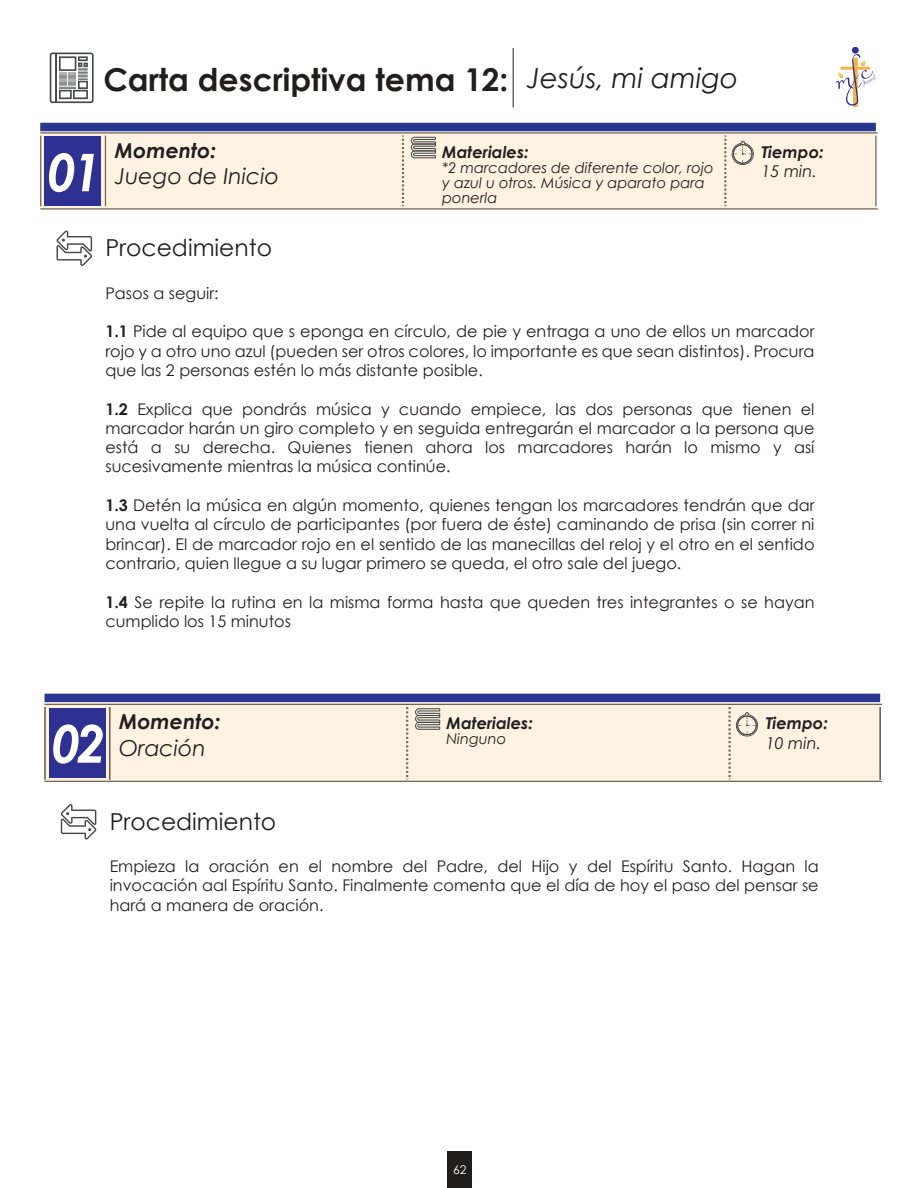
<style>
.page{position:relative;width:918px;height:1188px;background:#fff}
.page>*{position:absolute;margin:0;border:0;box-sizing:border-box;transform-origin:0 0}
.t1{font:italic 700 52.05px "Century Gothic";color:#fff}
.t2{font:700 31.5px "Century Gothic";color:#211e1e}
.t3{font:italic 27.75px "Century Gothic";color:#211e1e}
.t4{font:23.4px "Century Gothic";color:#211e1e}
.t5{font:italic 21.9px "Century Gothic";color:#211e1e}
.t6{font:italic 700 20.55px "Century Gothic";color:#211e1e}
.t7{font:italic 700 16.35px "Century Gothic";color:#211e1e}
.t8{font:italic 16.35px "Century Gothic";color:#211e1e}
.t9{font:16.05px/19.4px "Century Gothic";color:#231f20;text-align:justify}
.t10{font:italic 14.55px/15px "Century Gothic";color:#211e1e}
.t11{font:12px "Century Gothic";color:#fff}
.s1{font-weight:700}
</style>
<div class="page">
<div style="left:40px;top:133px;width:836px;height:76px;background:#fef3e2"></div>
<hr style="left:513px;top:48px;width:1px;height:60px;background:#716557">
<hr style="left:105px;top:136px;width:1px;height:70px;background:#716557">
<hr style="left:40px;top:136px;width:1px;height:70px;background:#716557">
<hr style="left:40px;top:208px;width:838px;height:2px;background:#716557">
<hr style="left:40px;top:132px;width:838px;height:2px;background:#716557">
<svg style="left:402px;top:136px;width:2px;height:70px"></svg>
<hr style="left:875px;top:136px;width:2px;height:70px;background:#716557">
<svg style="left:724px;top:136px;width:2px;height:70px"></svg>
<div style="left:45px;top:137px;width:56px;height:69px;background:#2e3092"></div>
<svg style="left:411px;top:137px;width:25px;height:21px"></svg>
<svg style="left:732px;top:141px;width:22px;height:24px"></svg>
<div style="left:40px;top:123px;width:836px;height:8px;background:#283890"></div>
<svg style="left:56px;top:231px;width:36px;height:35px"></svg>
<svg style="left:50px;top:53px;width:44px;height:50px"></svg>
<svg style="left:835px;top:46px;width:41px;height:61px"></svg>
<div style="left:447px;top:1151px;width:25px;height:37px;background:#211e1e"></div>
<div style="left:45px;top:703px;width:835px;height:78px;background:#fef3e2"></div>
<div style="left:45px;top:694px;width:835px;height:8px;background:#283890"></div>
<hr style="left:109px;top:707px;width:2px;height:73px;background:#716557">
<hr style="left:44px;top:707px;width:2px;height:73px;background:#716557">
<hr style="left:45px;top:781px;width:837px;height:1px;background:#716557">
<hr style="left:45px;top:704px;width:837px;height:1px;background:#716557">
<svg style="left:406px;top:707px;width:2px;height:73px"></svg>
<hr style="left:879px;top:707px;width:2px;height:73px;background:#716557">
<div style="left:49px;top:708px;width:56px;height:70px;background:#2e3092"></div>
<svg style="left:415px;top:708px;width:25px;height:22px"></svg>
<svg style="left:729px;top:707px;width:29px;height:73px"></svg>
<svg style="left:61px;top:804px;width:36px;height:35px"></svg>
<h2 class="t2" style="left:103px;top:55px;width:407px">Carta descriptiva tema 12:</h2>
<h3 class="t3" style="left:527px;top:59px;width:213px">Jesús, mi amigo</h3>
<h1 class="t1" style="left:47px;top:133px;width:56px">01</h1>
<p class="t6" style="left:115px;top:135px;width:103px">Momento:</p>
<h3 class="t5" style="left:115px;top:161px;width:166px">Juego de Inicio</h3>
<p class="t7" style="left:442px;top:140px;width:88px">Materiales:</p>
<p class="t10" style="left:442px;top:160px;width:273px">*2 marcadores de diferente color, rojo y azul u otros. Música y aparato para ponerla</p>
<p class="t7" style="left:761px;top:140px;width:64px">Tiempo:</p>
<p class="t8" style="left:761px;top:160px;width:57px">15 min.</p>
<h3 class="t4" style="left:105px;top:232px;width:168px">Procedimiento</h3>
<p class="t9" style="left:105px;top:283px;width:115px">Pasos a seguir:</p>
<p class="t9" style="left:105px;top:322px;width:711px"><span class="s1">1.1</span> Pide al equipo que s eponga en círculo, de pie y entraga a uno de ellos un marcador rojo y a otro uno azul (pueden ser otros colores, lo importante es que sean distintos). Procura que las 2 personas estén lo más distante posible.</p>
<p class="t9" style="left:105px;top:399px;width:711px"><span class="s1">1.2</span> Explica que pondrás música y cuando empiece, las dos personas que tienen el marcador harán un giro completo y en seguida entregarán el marcador a la persona que está a su derecha. Quienes tienen ahora los marcadores harán lo mismo y así sucesivamente mientras la música continúe.</p>
<p class="t9" style="left:105px;top:495px;width:711px"><span class="s1">1.3</span> Detén la música en algún momento, quienes tengan los marcadores tendrán que dar una vuelta al círculo de participantes (por fuera de éste) caminando de prisa (sin correr ni brincar). El de marcador rojo en el sentido de las manecillas del reloj y el otro en el sentido contrario, quien llegue a su lugar primero se queda, el otro sale del juego.</p>
<p class="t9" style="left:105px;top:592px;width:711px"><span class="s1">1.4</span> Se repite la rutina en la misma forma hasta que queden tres integrantes o se hayan cumplido los 15 minutos</p>
<h1 class="t1" style="left:51px;top:704px;width:56px">02</h1>
<p class="t6" style="left:119px;top:706px;width:103px">Momento:</p>
<h3 class="t5" style="left:119px;top:732px;width:88px">Oración</h3>
<h3 class="t4" style="left:110px;top:805px;width:168px">Procedimiento</h3>
<p class="t7" style="left:446px;top:711px;width:88px">Materiales:</p>
<p class="t10" style="left:446px;top:731px;width:61px">Ninguno</p>
<p class="t7" style="left:766px;top:711px;width:64px">Tiempo:</p>
<p class="t8" style="left:766px;top:732px;width:57px">10 min.</p>
<p class="t9" style="left:110px;top:856px;width:711px">Empieza la oración en el nombre del Padre, del Hijo y del Espíritu Santo. Hagan la invocación aal Espíritu Santo. Finalmente comenta que el día de hoy el paso del pensar se hará a manera de oración.</p>
<p class="t11" style="left:453px;top:1161px;width:15px">62</p>
</div>
